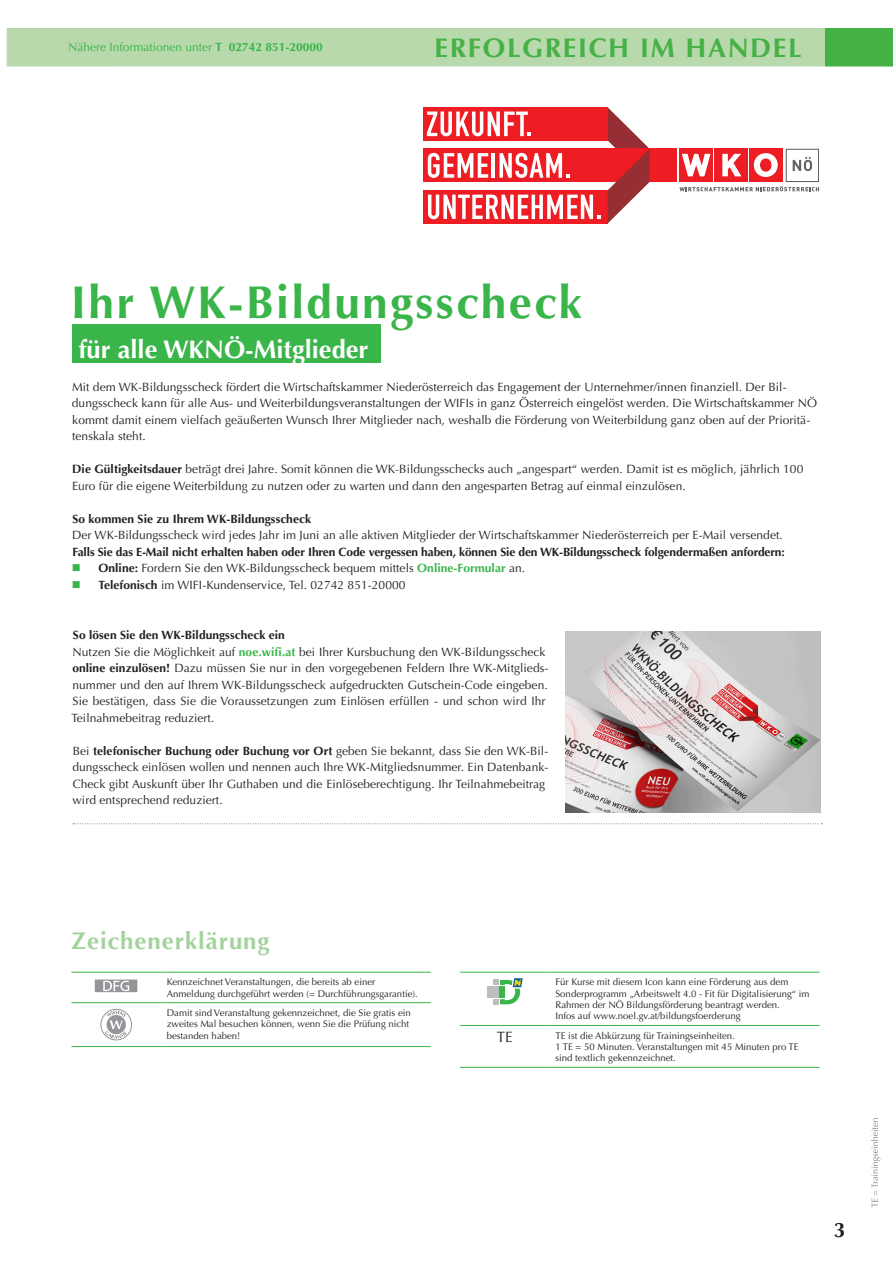
<style>
.page{position:relative;width:893px;height:1263px;background:#fff}
.page>*{position:absolute;margin:0;border:0;box-sizing:border-box;transform-origin:0 0}
.t1{font:700 46.05px "Optima LT Std";letter-spacing:.05em;color:#3ab54a}
.t2{font:700 27px "Optima LT Std";letter-spacing:.06em;color:#45b146}
.t3{font:700 25.5px "Optima LT Std";color:#fff}
.t4{font:700 24px "Optima";letter-spacing:.04em;color:#a3d39c}
.t5{font:700 21px "Optima LT Std";color:#231f20}
.t6{font:15px "Optima LT Std";color:#231f20}
.t7{font:12px/16.5px "Optima LT Std";letter-spacing:.005em;color:#231f20}
.t8{font:12px/16.5px "Optima Roman";letter-spacing:.005em;color:#231f20}
.t9{font:700 12px "Optima LT Std";letter-spacing:-.01em;color:#231f20}
.t10{font:12px "Optima LT Std";color:#3ab54a}
.t11{font:9.6px/11.4px "Optima LT Std";color:#231f20}
.s1{font-weight:700}
.s2{font-family:"Optima";font-weight:700}
.s3{color:#3ab54a}
.s4{font-weight:700;color:#3ab54a}
</style>
<div class="page">
<svg style="left:871px;top:1118px;width:9px;height:89px"></svg>
<div style="left:0;top:28px;width:825px;height:39px;background:#b7d9ac"></div>
<div style="left:825px;top:28px;width:68px;height:40px;background:#45b146"></div>
<hr style="left:0;top:67px;width:893px;height:1px;background:#fff">
<hr style="left:71px;top:972px;width:90px;height:1px;background:#3ab54a">
<hr style="left:161px;top:972px;width:270px;height:1px;background:#3ab54a">
<hr style="left:71px;top:1002px;width:90px;height:1px;background:#3ab54a">
<hr style="left:161px;top:1002px;width:270px;height:1px;background:#3ab54a">
<hr style="left:71px;top:1046px;width:90px;height:1px;background:#3ab54a">
<hr style="left:161px;top:1046px;width:270px;height:1px;background:#3ab54a">
<svg style="left:95px;top:979px;width:42px;height:13px"></svg>
<svg style="left:101px;top:1009px;width:31px;height:31px"></svg>
<div style="left:101px;top:1009px;width:31px;height:31px;border:1px solid #939598;border-radius:50%"></div>
<svg style="left:105px;top:1010px;width:22px;height:29px"></svg>
<hr style="left:460px;top:972px;width:89px;height:1px;background:#3ab54a">
<hr style="left:549px;top:972px;width:270px;height:1px;background:#3ab54a">
<hr style="left:460px;top:1025px;width:89px;height:1px;background:#3ab54a">
<hr style="left:549px;top:1025px;width:270px;height:1px;background:#3ab54a">
<hr style="left:460px;top:1067px;width:89px;height:1px;background:#3ab54a">
<hr style="left:549px;top:1067px;width:270px;height:1px;background:#3ab54a">
<svg style="left:487px;top:978px;width:36px;height:26px"></svg>
<div style="left:72px;top:324px;width:309px;height:39px;background:#3ab54a"></div>
<img style="left:566px;top:631px;width:255px;height:181px">
<svg style="left:73px;top:823px;width:749px;height:1px"></svg>
<div style="left:423px;top:107px;width:185px;height:33px;background:#ee1d23"></div>
<div style="left:423px;top:149px;width:253px;height:33px;background:#ee1d23"></div>
<div style="left:423px;top:190px;width:185px;height:33px;background:#ee1d23"></div>
<svg style="left:608px;top:107px;width:42px;height:116px"></svg>
<svg style="left:427px;top:112px;width:104px;height:24px"></svg>
<svg style="left:428px;top:153px;width:60px;height:25px"></svg>
<hr style="left:492px;top:153px;width:3px;height:25px;background:#fff">
<svg style="left:499px;top:153px;width:71px;height:25px"></svg>
<svg style="left:428px;top:195px;width:172px;height:24px"></svg>
<div style="left:749px;top:149px;width:33px;height:33px;background:#ee1d23"></div>
<div style="left:714px;top:149px;width:34px;height:33px;background:#ee1d23"></div>
<svg style="left:679px;top:186px;width:140px;height:5px"></svg>
<svg style="left:722px;top:154px;width:19px;height:22px"></svg>
<div style="left:680px;top:149px;width:33px;height:33px;background:#ee1d23"></div>
<svg style="left:682px;top:154px;width:28px;height:22px"></svg>
<svg style="left:754px;top:153px;width:24px;height:24px"></svg>
<div style="left:761px;top:159px;width:10px;height:12px;background:#ee1d23;border-radius:50%"></div>
<div style="left:760px;top:159px;width:11px;height:12px;border:1px solid #ee1d23;border-radius:50%"></div>
<div style="left:786px;top:149px;width:33px;height:33px;border:1px solid #636366"></div>
<svg style="left:793px;top:157px;width:19px;height:14px"></svg>
<svg style="left:0;top:28px;width:7px;height:39px"></svg>
<p class="t10" style="left:68px;top:40px;width:256px">Nähere Informationen unter <span class="s1">T 02742 851-20000</span></p>
<h2 class="t2" style="left:435px;top:32px;width:368px">ERFOLGREICH IM HANDEL</h2>
<h1 class="t1" style="left:71px;top:275px;width:513px">Ihr WK-Bildungsscheck</h1>
<h3 class="t3" style="left:79px;top:334px;width:292px">für alle WKNÖ-Mitglieder</h3>
<p class="t7" style="left:72px;top:378px;width:747px">Mit dem WK-Bildungsscheck fördert die Wirtschaftskammer Niederösterreich das Engagement der Unternehmer/innen finanziell. Der Bil&shy;dungsscheck kann für alle Aus- und Weiterbildungsveranstaltungen der WIFIs in ganz Österreich eingelöst werden. Die Wirtschaftskammer NÖ kommt damit einem vielfach geäußerten Wunsch Ihrer Mitglieder nach, weshalb die Förderung von Weiterbildung ganz oben auf der Prioritä&shy;tenskala steht.</p>
<p class="t8" style="left:72px;top:461px;width:733px"><span class="s2">Die Gültigkeitsdauer</span> beträgt drei Jahre. Somit können die WK-Bildungsschecks auch „angespart“ werden. Damit ist es möglich, jährlich 100<br>Euro für die eigene Weiterbildung zu nutzen oder zu warten und dann den angesparten Betrag auf einmal einzulösen.</p>
<p class="t9" style="left:72px;top:511px;width:240px">So kommen Sie zu Ihrem WK-Bildungsscheck</p>
<p class="t7" style="left:72px;top:527px;width:712px">Der WK-Bildungsscheck wird jedes Jahr im Juni an alle aktiven Mitglieder der Wirtschaftskammer Niederösterreich per E-Mail versendet.</p>
<p class="t9" style="left:72px;top:544px;width:714px">Falls Sie das E-Mail nicht erhalten haben oder Ihren Code vergessen haben, können Sie den WK-Bildungsscheck folgendermaßen anfordern:</p>
<p class="t7" style="left:72px;top:560px;width:455px"><span class="s3">■</span> <span class="s1">Online:</span> Fordern Sie den WK-Bildungsscheck bequem mittels <span class="s4">Online-Formular</span> an.</p>
<p class="t7" style="left:72px;top:576px;width:335px"><span class="s3">■</span> <span class="s1">Telefonisch</span> im WIFI-Kundenservice, Tel. 02742 851-20000</p>
<p class="t7" style="left:71px;top:627px;width:479px"><span class="s1">So lösen Sie den WK-Bildungsscheck ein<br></span>Nutzen Sie die Möglichkeit auf <span class="s4">noe.wifi.at</span> bei Ihrer Kursbuchung den WK-Bildungsscheck <span class="s1">online einzulösen!</span> Dazu müssen Sie nur in den vorgegebenen Feldern Ihre WK-Mitglieds&shy;nummer und den auf Ihrem WK-Bildungsscheck aufgedruckten Gutschein-Code eingeben.<br>Sie bestätigen, dass Sie die Voraussetzungen zum Einlösen erfüllen - und schon wird Ihr Teilnahmebeitrag reduziert.</p>
<p class="t7" style="left:72px;top:742px;width:477px">Bei <span class="s1">telefonischer Buchung oder Buchung vor Ort</span> geben Sie bekannt, dass Sie den WK-Bil&shy;dungsscheck einlösen wollen und nennen auch Ihre WK-Mitgliedsnummer. Ein Datenbank-Check gibt Auskunft über Ihr Guthaben und die Einlöseberechtigung. Ihr Teilnahmebeitrag wird entsprechend reduziert.</p>
<h3 class="t4" style="left:71px;top:926px;width:200px">Zeichenerklärung</h3>
<p class="t11" style="left:167px;top:976px;width:253px">Kennzeichnet Veranstaltungen, die bereits ab einer<br>Anmeldung durchgeführt werden (= Durchführungsgarantie).</p>
<p class="t11" style="left:167px;top:1007px;width:246px">Damit sind Veranstaltung gekennzeichnet, die Sie gratis ein zweites Mal besuchen können, wenn Sie die Prüfung nicht bestanden haben!</p>
<p class="t11" style="left:555px;top:976px;width:256px">Für Kurse mit diesem Icon kann eine Förderung aus dem Sonderprogramm „Arbeitswelt 4.0 - Fit für Digitalisierung“ im Rahmen der NÖ Bildungsförderung beantragt werden.<br>Infos auf www.noel.gv.at/bildungsfoerderung</p>
<p class="t6" style="left:497px;top:1029px;width:17px">TE</p>
<p class="t11" style="left:555px;top:1030px;width:244px">TE ist die Abkürzung für Trainingseinheiten.<br>1 TE = 50 Minuten. Veranstaltungen mit 45 Minuten pro TE sind textlich gekennzeichnet.</p>
<h3 class="t5" style="left:834px;top:1218px;width:13px">3</h3>
</div>
